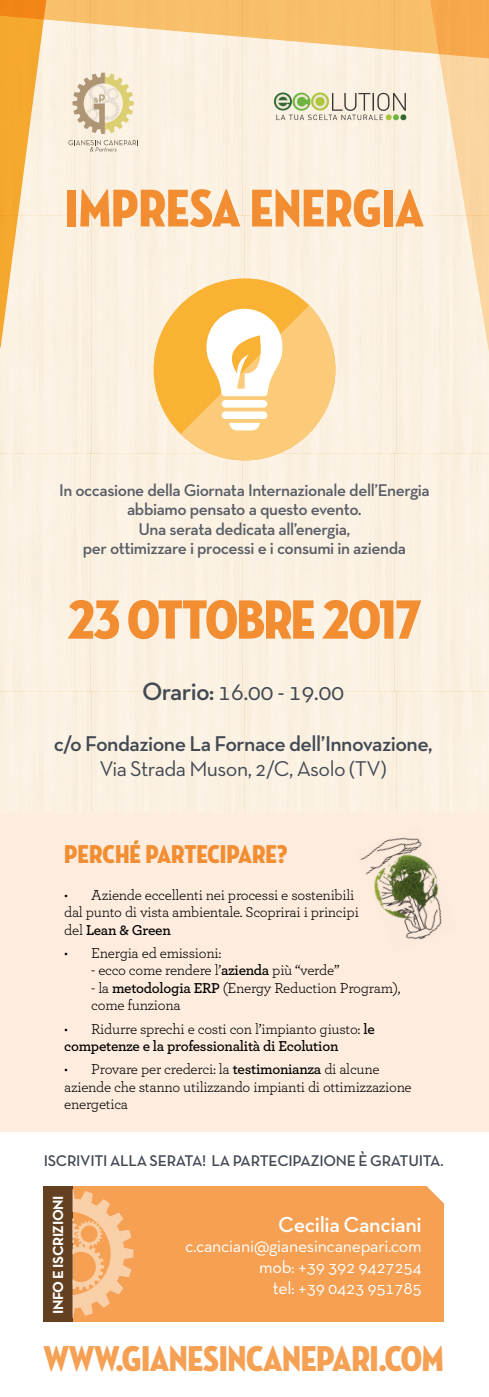
<style>
.page{position:relative;width:489px;height:1397px;background:#fff}
.page>*{position:absolute;margin:0;border:0;box-sizing:border-box;transform-origin:0 0}
.t1{font:56.25px "Neutraface Condensed Titling";letter-spacing:-.025em;color:#f28d32}
.t2{font:54px "Neutraface Condensed Titling";color:#f28d32}
.t3{font:36.6px "Neutraface Condensed Titling";letter-spacing:-.01em;color:#f5a052}
.t4{font:26.25px "Neutraface Condensed Titling";color:#f28d32}
.t5{font:25.5px "Neutra Text TF";letter-spacing:-.025em;color:#424953}
.t6{font:600 22.12px "Neutra Text TF";letter-spacing:-.02em;color:#fff}
.t7{font:600 21.75px "Neutra Text TF";letter-spacing:-.025em;color:#424953}
.t8{font:21.75px "Neutra Text TF";letter-spacing:-.025em;color:#424953}
.t9{font:17.92px/20.7px "Neutra Text TF";letter-spacing:-.02em;color:#fff;text-align:right}
.t10{font:600 17.25px/19.5px "Neutra Text";letter-spacing:-.025em;color:#595d66;text-align:center}
.t11{font:600 15.75px "Neutra Text TF";letter-spacing:-.02em;color:#424953}
.t12{font:15px/17.2px "Archer Pro";letter-spacing:-.02em;color:#000}
.t13{font:700 14.85px "Neutra Text TF";letter-spacing:-.025em;color:#fff}
.s1{font-weight:600}
</style>
<div class="page">
<div style="left:0;top:60px;width:489px;height:753px;background:#fbf1e2"></div>
<svg style="left:47px;top:0;width:380px;height:60px;background:#f9d29a"></svg>
<svg style="left:427px;top:0;width:62px;height:448px;background:#fae1bf"></svg>
<svg style="left:0;top:0;width:47px;height:347px;background:#f8ca86"></svg>
<div style="left:0;top:813px;width:489px;height:318px;background:#feedde"></div>
<svg style="left:73px;top:73px;width:61px;height:61px;background:#e1d3b2"></svg>
<svg style="left:69px;top:140px;width:69px;height:11px"></svg>
<div style="left:43px;top:1186px;width:401px;height:136px;background:#f5a052"></div>
<div style="left:43px;top:1186px;width:30px;height:135px;background:#624020"></div>
<svg style="left:73px;top:1190px;width:60px;height:127px"></svg>
<svg style="left:427px;top:1186px;width:17px;height:17px"></svg>
<img style="left:360px;top:837px;width:82px;height:103px">
<img style="left:273px;top:91px;width:134px;height:31px">
<svg style="left:145px;top:269px;width:199px;height:200px;background:#fbd89d"></svg>
<h2 class="t2" style="left:65px;top:177px;width:360px">IMPRESA ENERGIA</h2>
<p class="t10" style="left:59px;top:480px;width:372px">In occasione della Giornata Internazionale dell’Energia abbiamo pensato a questo evento.<br>Una serata dedicata all’energia,<br>per ottimizzare i processi e i consumi in azienda</p>
<h1 class="t1" style="left:68px;top:587px;width:355px">23 OTTOBRE 2017</h1>
<h3 class="t5" style="left:142px;top:675px;width:204px"><span class="s1">Orario:</span> 16.00 - 19.00</h3>
<h3 class="t7" style="left:54px;top:730px;width:380px">c/o Fondazione La Fornace dell’Innovazione,</h3>
<h3 class="t8" style="left:100px;top:755px;width:289px">Via Strada Muson, 2/C, Asolo (TV)</h3>
<h3 class="t4" style="left:64px;top:839px;width:225px">PERCHÉ PARTECIPARE?</h3>
<p class="t12" style="left:64px;top:885px;width:296px">• Aziende eccellenti nei processi e sostenibili dal punto di vista ambientale. Scoprirai i principi del <span class="s1">Lean &amp; Green</span></p>
<p class="t12" style="left:64px;top:943px;width:159px">• Energia ed emissioni:</p>
<p class="t12" style="left:91px;top:961px;width:250px">- ecco come rendere l’<span class="s1">azienda</span> più “verde”</p>
<p class="t12" style="left:91px;top:978px;width:311px">- la <span class="s1">metodologia ERP</span> (Energy Reduction Program), come funziona</p>
<p class="t12" style="left:64px;top:1019px;width:312px">• Ridurre sprechi e costi con l’impianto giusto: <span class="s1">le competenze e la professionalità di Ecolution</span></p>
<p class="t12" style="left:64px;top:1060px;width:349px">• Provare per crederci: la <span class="s1">testimonianza</span> di alcune aziende che stanno utilizzando impianti di ottimizzazione energetica</p>
<p class="t11" style="left:44px;top:1150px;width:401px">ISCRIVITI ALLA SERATA! LA PARTECIPAZIONE È GRATUITA.</p>
<p class="t13" style="left:49px;top:1314px;width:120px;rotate:-90deg">INFO E ISCRIZIONI</p>
<h3 class="t6" style="left:278px;top:1210px;width:145px">Cecilia Canciani</h3>
<p class="t9" style="left:185px;top:1235px;width:238px">c.canciani@gianesincanepari.com mob: +39 392 9427254<br>tel: +39 0423 951785</p>
<h3 class="t3" style="left:43px;top:1337px;width:402px">WWW.GIANESINCANEPARI.COM</h3>
</div>
